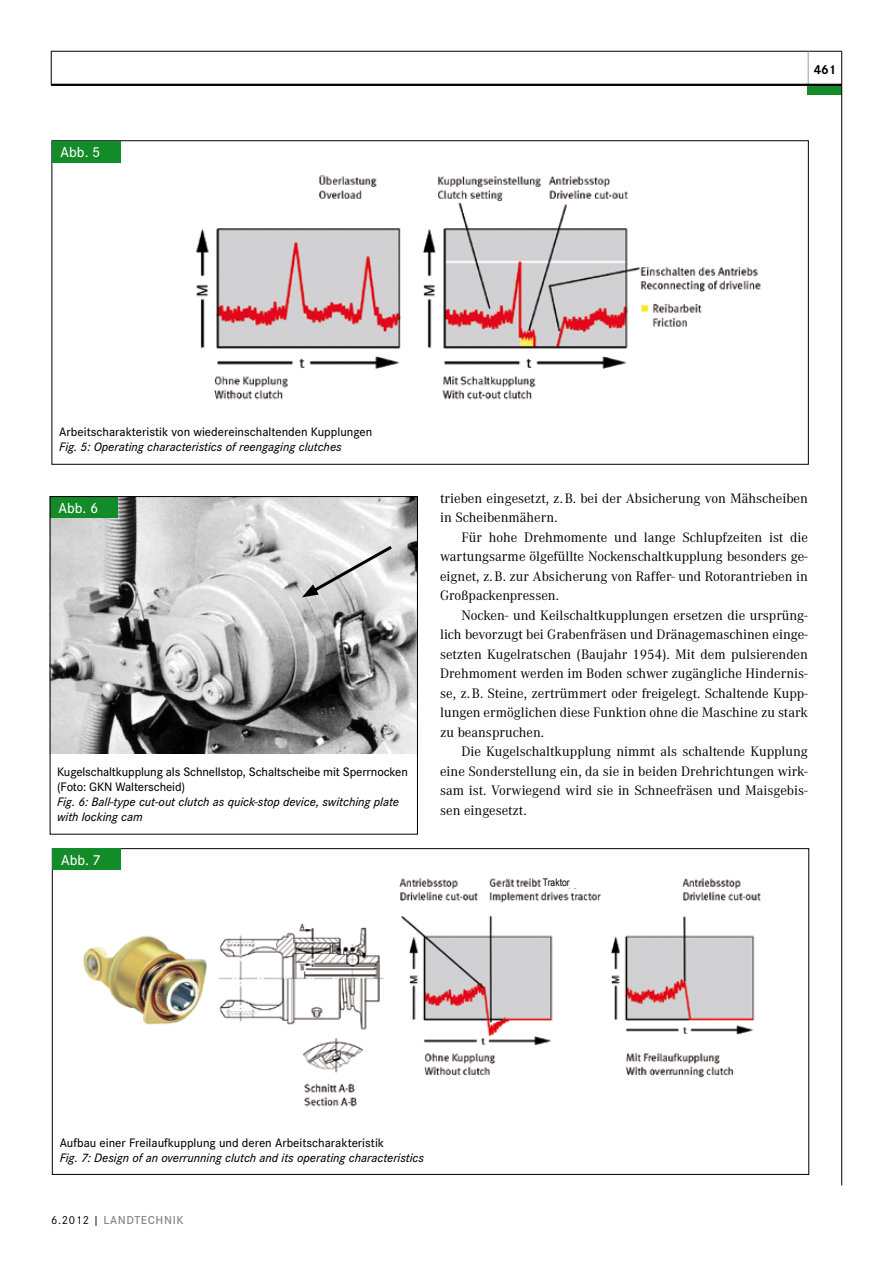
<style>
.page{position:relative;width:893px;height:1263px;background:#fff}
.page>*{position:absolute;margin:0;border:0;box-sizing:border-box;transform-origin:0 0}
.t1{font:500 15px "Corporate S";color:#fff}
.t2{font:14.25px/19.5px "Corporate A";color:#000;text-align:justify}
.t3{font:700 13.5px "Corporate S";color:#000}
.t4{font:500 12.75px/15px "Corporate S";color:#000}
.t5{font:italic 500 12.75px/15px "Corporate S";color:#000}
.t6{font:600 12px "Corporate S";letter-spacing:.05em;color:#87888a}
.t7{font:10.5px "Arial Narrow";color:#000}
.s1{font-weight:400;color:#000}
</style>
<div class="page">
<hr style="left:51px;top:51px;width:1px;height:34px;background:#000">
<hr style="left:51px;top:51px;width:791px;height:1px;background:#000">
<hr style="left:808px;top:51px;width:1px;height:34px;background:#9c9e9f">
<div style="left:808px;top:85px;width:34px;height:10px;background:#148b29"></div>
<hr style="left:841px;top:51px;width:1px;height:1134px;background:#000">
<hr style="left:51px;top:84px;width:791px;height:2px;background:#000">
<img style="left:196px;top:175px;width:565px;height:225px">
<div style="left:52px;top:141px;width:68px;height:21px;background:#148b29"></div>
<img style="left:52px;top:498px;width:364px;height:256px">
<div style="left:50px;top:496px;width:67px;height:21px;background:#148b29"></div>
<div style="left:50px;top:496px;width:368px;height:338px;border:1px solid #000"></div>
<svg style="left:302px;top:543px;width:93px;height:54px"></svg>
<img style="left:83px;top:878px;width:678px;height:229px">
<div style="left:53px;top:849px;width:68px;height:21px;background:#148b29"></div>
<div style="left:543px;top:876px;width:54px;height:12px;background:#fff"></div>
<p class="t1" style="left:61px;top:144px;width:41px">Abb. 5</p>
<p class="t3" style="left:814px;top:61px;width:24px">461</p>
<p class="t4" style="left:59px;top:425px;width:315px">Arbeitscharakteristik von wiedereinschaltenden Kupplungen</p>
<p class="t5" style="left:59px;top:440px;width:284px">Fig. 5: Operating characteristics of reengaging clutches</p>
<p class="t1" style="left:58px;top:499px;width:41px">Abb. 6</p>
<p class="t4" style="left:57px;top:765px;width:352px">Kugelschaltkupplung als Schnellstop, Schaltscheibe mit Sperrnocken (Foto: GKN Walterscheid)</p>
<p class="t5" style="left:57px;top:795px;width:344px">Fig. 6: Ball-type cut-out clutch as quick-stop device, switching plate with locking cam</p>
<p class="t1" style="left:61px;top:851px;width:41px">Abb. 7</p>
<p class="t2" style="left:440px;top:489px;width:369px">trieben eingesetzt, z.B. bei der Absicherung von Mähscheiben in Scheibenmähern.</p>
<p class="t2" style="left:440px;top:528px;width:369px;text-indent:21px">Für hohe Drehmomente und lange Schlupfzeiten ist die wartungsarme ölgefüllte Nockenschaltkupplung besonders ge&shy;eignet, z.B. zur Absicherung von Raffer- und Rotorantrieben in Großpackenpressen.</p>
<p class="t2" style="left:440px;top:606px;width:369px;text-indent:21px">Nocken- und Keilschaltkupplungen ersetzen die ursprüng&shy;lich bevorzugt bei Grabenfräsen und Dränagemaschinen einge&shy;setzten Kugelratschen (Baujahr 1954). Mit dem pulsierenden Drehmoment werden im Boden schwer zugängliche Hindernis&shy;se, z.B. Steine, zertrümmert oder freigelegt. Schaltende Kupp&shy;lungen ermöglichen diese Funktion ohne die Maschine zu stark zu beanspruchen.</p>
<p class="t2" style="left:440px;top:742px;width:369px;text-indent:21px">Die Kugelschaltkupplung nimmt als schaltende Kupplung eine Sonderstellung ein, da sie in beiden Drehrichtungen wirk&shy;sam ist. Vorwiegend wird sie in Schneefräsen und Maisgebis&shy;sen eingesetzt.</p>
<p class="t7" style="left:543px;top:874px;width:28px">Traktor</p>
<p class="t4" style="left:60px;top:1135px;width:326px">Aufbau einer Freilaufkupplung und deren Arbeitscharakteristik</p>
<p class="t5" style="left:60px;top:1150px;width:366px">Fig. 7: Design of an overrunning clutch and its operating characteristics</p>
<p class="t6" style="left:51px;top:1213px;width:134px"><span class="s1">6.2012 |</span> LANDTECHNIK</p>
</div>
